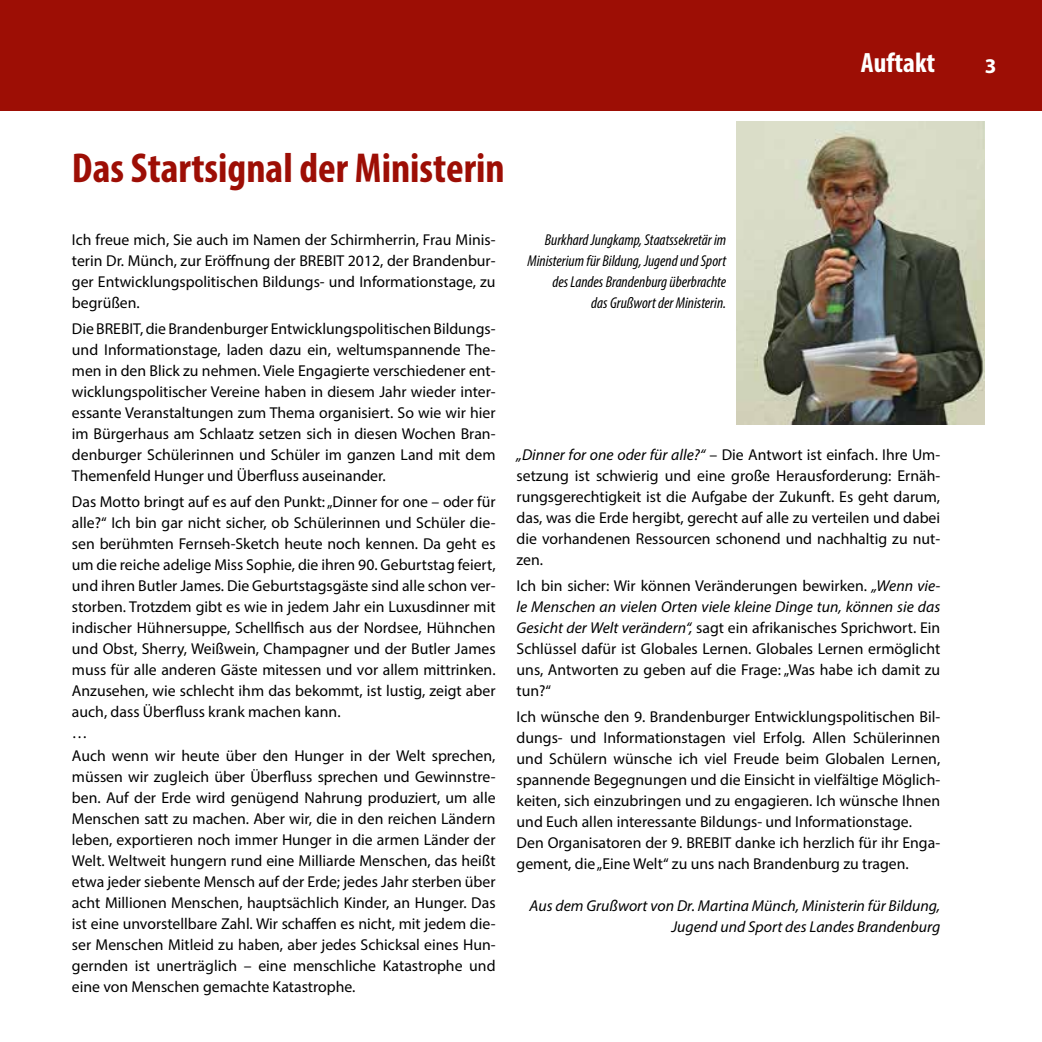
<style>
.page{position:relative;width:1042px;height:1042px;background:#fff}
.page>*{position:absolute;margin:0;border:0;box-sizing:border-box;transform-origin:0 0}
.t1{font:700 condensed 42px "Myriad Pro";color:#9d0e05}
.t2{font:700 condensed 28px "Myriad Pro";color:#fff}
.t3{font:21px "Myriad MM 700 600";color:#fff}
.t4{font:15.75px/21px "Myriad Pro";color:#000;text-align:justify}
.t5{font:italic condensed 15.75px/21px "Myriad Pro";color:#000;text-align:right}
.t6{font:italic 15.75px/21px "Myriad Pro";color:#000;text-align:right}
.s1{font-style:italic}
</style>
<div class="page">
<div style="left:0;top:0;width:1042px;height:111px;background:#9d0e05"></div>
<img style="left:736px;top:122px;width:249px;height:303px">
<h2 class="t2" style="left:861px;top:46px;width:76px">Auftakt</h2>
<h3 class="t3" style="left:985px;top:56px;width:13px">3</h3>
<h1 class="t1" style="left:72px;top:142px;width:434px">Das Startsignal der Ministerin</h1>
<p class="t4" style="left:72px;top:229px;width:425px">Ich freue mich, Sie auch im Namen der Schirmherrin, Frau Minis&shy;terin Dr. Münch, zur Eröffnung der BREBIT 2012, der Brandenbur&shy;ger Entwicklungspolitischen Bildungs- und Informationstage, zu begrüßen.</p>
<p class="t4" style="left:72px;top:318px;width:425px">Die BREBIT, die Brandenburger Entwicklungspolitischen Bildungs&shy;und Informationstage, laden dazu ein, weltumspannende The&shy;men in den Blick zu nehmen. Viele Engagierte verschiedener ent&shy;wicklungspolitischer Vereine haben in diesem Jahr wieder inter&shy;essante Veranstaltungen zum Thema organisiert. So wie wir hier im Bürgerhaus am Schlaatz setzen sich in diesen Wochen Bran&shy;denburger Schülerinnen und Schüler im ganzen Land mit dem Themenfeld Hunger und Überfluss auseinander.</p>
<p class="t4" style="left:72px;top:491px;width:425px;text-align:left">Das Motto bringt auf es auf den Punkt: „Dinner for one – oder für alle?“ Ich bin gar nicht sicher, ob Schülerinnen und Schüler die&shy;sen berühmten Fernseh-Sketch heute noch kennen. Da geht es um die reiche adelige Miss Sophie, die ihren 90. Geburtstag feiert, und ihren Butler James. Die Geburtstagsgäste sind alle schon ver&shy;storben. Trotzdem gibt es wie in jedem Jahr ein Luxusdinner mit indischer Hühnersuppe, Schellfisch aus der Nordsee, Hühnchen und Obst, Sherry, Weißwein, Champagner und der Butler James muss für alle anderen Gäste mitessen und vor allem mittrinken.<br>Anzusehen, wie schlecht ihm das bekommt, ist lustig, zeigt aber auch, dass Überfluss krank machen kann.<br>…</p>
<p class="t4" style="left:72px;top:745px;width:425px">Auch wenn wir heute über den Hunger in der Welt sprechen, müssen wir zugleich über Überfluss sprechen und Gewinnstre&shy;ben. Auf der Erde wird genügend Nahrung produziert, um alle Menschen satt zu machen. Aber wir, die in den reichen Ländern leben, exportieren noch immer Hunger in die armen Länder der Welt. Weltweit hungern rund eine Milliarde Menschen, das heißt etwa jeder siebente Mensch auf der Erde; jedes Jahr sterben über acht Millionen Menschen, hauptsächlich Kinder, an Hunger. Das ist eine unvorstellbare Zahl. Wir schaffen es nicht, mit jedem die&shy;ser Menschen Mitleid zu haben, aber jedes Schicksal eines Hun&shy;gernden ist unerträglich – eine menschliche Katastrophe und eine von Menschen gemachte Katastrophe.</p>
<p class="t5" style="left:527px;top:229px;width:200px">Burkhard Jungkamp, Staatssekretär im Ministerium für Bildung, Jugend und Sport des Landes Brandenburg überbrachte<br>das Grußwort der Ministerin.</p>
<p class="t4" style="left:516px;top:444px;width:425px"><span class="s1">„Dinner for one oder für alle?“</span> – Die Antwort ist einfach. Ihre Um&shy;setzung ist schwierig und eine große Herausforderung: Ernäh&shy;rungsgerechtigkeit ist die Aufgabe der Zukunft. Es geht darum, das, was die Erde hergibt, gerecht auf alle zu verteilen und dabei die vorhandenen Ressourcen schonend und nachhaltig zu nut&shy;zen.</p>
<p class="t4" style="left:516px;top:575px;width:425px">Ich bin sicher: Wir können Veränderungen bewirken. <span class="s1">„Wenn vie&shy;le Menschen an vielen Orten viele kleine Dinge tun, können sie das Gesicht der Welt verändern“,</span> sagt ein afrikanisches Sprichwort. Ein Schlüssel dafür ist Globales Lernen. Globales Lernen ermöglicht uns, Antworten zu geben auf die Frage: „Was habe ich damit zu tun?“</p>
<p class="t4" style="left:516px;top:706px;width:425px;text-align:left">Ich wünsche den 9. Brandenburger Entwicklungspolitischen Bil&shy;dungs- und Informationstagen viel Erfolg. Allen Schülerinnen und Schülern wünsche ich viel Freude beim Globalen Lernen, spannende Begegnungen und die Einsicht in vielfältige Möglich&shy;keiten, sich einzubringen und zu engagieren. Ich wünsche Ihnen und Euch allen interessante Bildungs- und Informationstage.<br>Den Organisatoren der 9. BREBIT danke ich herzlich für ihr Enga&shy;gement, die „Eine Welt“ zu uns nach Brandenburg zu tragen.</p>
<p class="t6" style="left:529px;top:895px;width:412px">Aus dem Grußwort von Dr. Martina Münch, Ministerin für Bildung,<br>Jugend und Sport des Landes Brandenburg</p>
</div>
